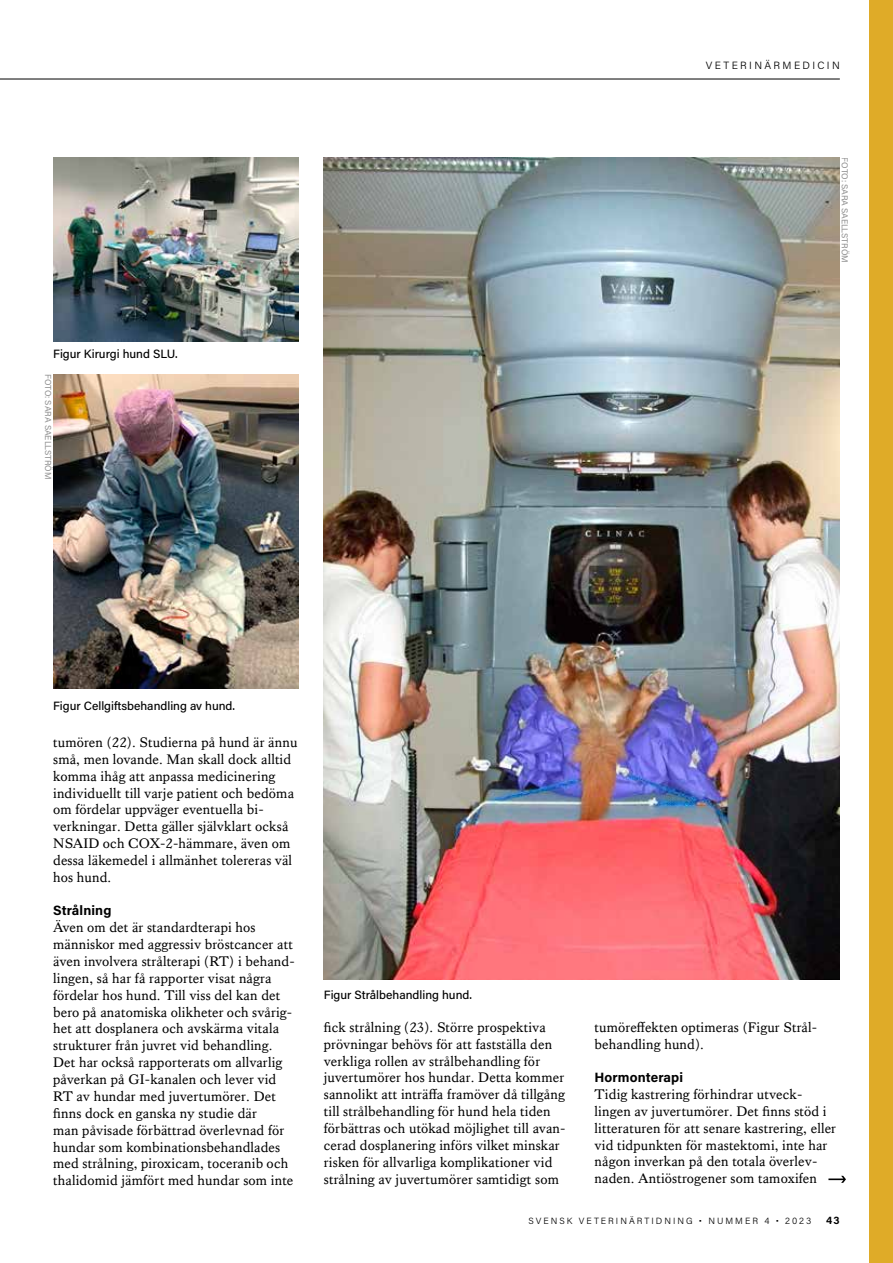
<style>
.page{position:relative;width:893px;height:1263px;background:#fff}
.page>*{position:absolute;margin:0;border:0;box-sizing:border-box;transform-origin:0 0}
.t1{font:14.25px/16.8px "Kings Caslon";letter-spacing:.01em;color:#000}
.t2{font:700 13.5px "Acumin Pro";letter-spacing:.01em;color:#000}
.t3{font:500 12px "Acumin Pro";color:#000}
.t4{font:300 10.5px "Acumin Pro";letter-spacing:.225em;color:#000}
.t5{font:700 10.5px "Acumin Pro";color:#000}
.t6{font:300 9px "Acumin Pro";letter-spacing:.225em;color:#000}
.t7{font:8.7px "Acumin Pro";letter-spacing:-.01em;color:#6e6e6e}
</style>
<div class="page">
<div style="left:869px;top:0;width:24px;height:1263px;background:#dfab28"></div>
<hr style="left:0;top:79px;width:840px;height:1px;background:#000">
<img style="left:53px;top:157px;width:245px;height:184px">
<img style="left:53px;top:374px;width:245px;height:315px">
<img style="left:324px;top:157px;width:516px;height:822px">
<svg style="left:828px;top:1176px;width:18px;height:7px"></svg>
<p class="t3" style="left:53px;top:345px;width:126px">Figur Kirurgi hund SLU.</p>
<p class="t7" style="left:54px;top:374px;width:107px;rotate:90deg">FOTO: SARA SAELLSTRÖM</p>
<p class="t4" style="left:706px;top:58px;width:136px">VETERINÄRMEDICIN</p>
<p class="t7" style="left:851px;top:157px;width:107px;rotate:90deg">FOTO: SARA SAELLSTRÖM</p>
<p class="t3" style="left:53px;top:697px;width:183px">Figur Cellgiftsbehandling av hund.</p>
<p class="t1" style="left:53px;top:734px;width:246px">tumören (22). Studierna på hund är ännu små, men lovande. Man skall dock alltid komma ihåg att anpassa medicinering individuellt till varje patient och bedöma om fördelar uppväger eventuella bi&shy;verkningar. Detta gäller självklart också NSAID och COX-2-hämmare, även om dessa läkemedel i allmänhet tolereras väl hos hund.</p>
<p class="t2" style="left:53px;top:901px;width:60px">Strålning</p>
<p class="t1" style="left:53px;top:919px;width:243px">Även om det är standardterapi hos människor med aggressiv bröstcancer att även involvera strålterapi (RT) i behand&shy;lingen, så har få rapporter visat några fördelar hos hund. Till viss del kan det bero på anatomiska olikheter och svårig&shy;het att dosplanera och avskärma vitala strukturer från juvret vid behandling.<br>Det har också rapporterats om allvarlig påverkan på GI-kanalen och lever vid RT av hundar med juvertumörer. Det finns dock en ganska ny studie där<br>man påvisade förbättrad överlevnad för hundar som kombinationsbehandlades med strålning, piroxicam, toceranib och thalidomid jämfört med hundar som inte</p>
<p class="t3" style="left:324px;top:986px;width:150px">Figur Strålbehandling hund.</p>
<p class="t1" style="left:324px;top:1018px;width:243px">fick strålning (23). Större prospektiva prövningar behövs för att fastställa den verkliga rollen av strålbehandling för juvertumörer hos hundar. Detta kommer sannolikt att inträffa framöver då tillgång till strålbehandling för hund hela tiden förbättras och utökad möjlighet till avan&shy;cerad dosplanering införs vilket minskar risken för allvarliga komplikationer vid strålning av juvertumörer samtidigt som</p>
<p class="t1" style="left:595px;top:1018px;width:224px">tumöreffekten optimeras (Figur Strål&shy;behandling hund).</p>
<p class="t2" style="left:595px;top:1068px;width:90px">Hormonterapi</p>
<p class="t1" style="left:595px;top:1086px;width:243px">Tidig kastrering förhindrar utveck&shy;lingen av juvertumörer. Det finns stöd i litteraturen för att senare kastrering, eller vid tidpunkten för mastektomi, inte har någon inverkan på den totala överlev&shy;naden. Antiöstrogener som tamoxifen</p>
<p class="t6" style="left:528px;top:1214px;width:284px">SVENSK VETERINÄRTIDNING • NUMMER 4 • 2023</p>
<p class="t5" style="left:826px;top:1213px;width:15px">43</p>
</div>
